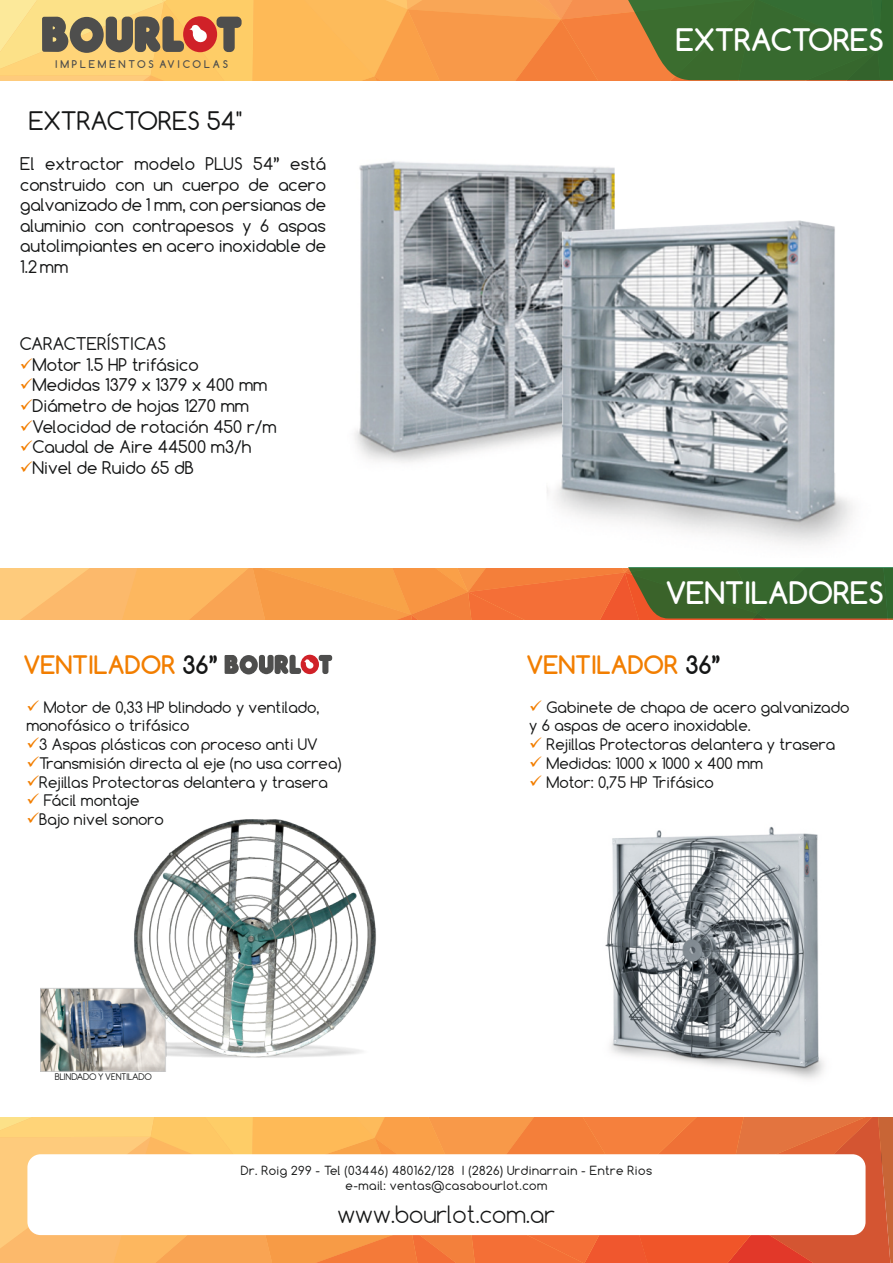
<style>
.page{position:relative;width:893px;height:1263px;background:#fff}
.page>*{position:absolute;margin:0;border:0;box-sizing:border-box;transform-origin:0 0}
.t1{font:700 29.1px "Comfortaa";color:#fff}
.t2{font:700 24px "Comfortaa";color:#f27e00}
.t3{font:24px "Comfortaa";color:#151616}
.t4{font:300 22.65px "Comfortaa";color:#151616}
.t5{font:16.5px/20.5px "Comfortaa";color:#151616;text-align:justify}
.t6{font:15px/18.8px "Comfortaa";color:#151616}
.t7{font:11.85px/14.9px "Comfortaa";letter-spacing:.035em;color:#151616;text-align:center}
.t8{font:10.5px "Antipasto";color:#151616}
.t9{font:700 10.05px "Comfortaa";letter-spacing:.28em;color:#4e4e4d}
.s1{color:#f27e00}
.s2{color:#151616}
</style>
<div class="page">
<img style="left:41px;top:819px;width:335px;height:252px">
<svg style="left:0;top:0;width:893px;height:80px;background:#ba964d"></svg>
<img style="left:354px;top:161px;width:499px;height:384px">
<img style="left:605px;top:826px;width:219px;height:254px">
<svg style="left:225px;top:655px;width:107px;height:20px"></svg>
<svg style="left:0;top:1118px;width:893px;height:144px;background:#f2904b"></svg>
<svg style="left:27px;top:1154px;width:838px;height:81px"></svg>
<svg style="left:0;top:567px;width:893px;height:53px;background:#c38d47"></svg>
<p class="t9" style="left:55px;top:60px;width:174px">IMPLEMENTOS AVICOLAS</p>
<h2 class="t3" style="left:29px;top:111px;width:215px">EXTRACTORES 54"</h2>
<p class="t5" style="left:20px;top:155px;width:307px">El extractor modelo PLUS 54” está construido con un cuerpo de acero galvanizado de 1 mm, con persianas de aluminio con contrapesos y 6 aspas autolimpiantes en acero inoxidable de 1.2 mm</p>
<p class="t5" style="left:20px;top:335px;width:148px">CARACTERÍSTICAS</p>
<p class="t5" style="left:20px;top:356px;width:180px"><span class="s1">✓</span>Motor 1.5 HP trifásico</p>
<p class="t5" style="left:20px;top:376px;width:249px"><span class="s1">✓</span>Medidas 1379 x 1379 x 400 mm</p>
<p class="t5" style="left:20px;top:397px;width:231px"><span class="s1">✓</span>Diámetro de hojas 1270 mm</p>
<p class="t5" style="left:20px;top:418px;width:259px"><span class="s1">✓</span>Velocidad de rotación 450 r/m</p>
<p class="t5" style="left:20px;top:438px;width:233px"><span class="s1">✓</span>Caudal de Aire 44500 m3/h</p>
<p class="t5" style="left:20px;top:459px;width:176px"><span class="s1">✓</span>Nivel de Ruido 65 dB</p>
<h2 class="t2" style="left:24px;top:656px;width:196px">VENTILADOR <span class="s2">36”</span></h2>
<p class="t6" style="left:26px;top:699px;width:295px"><span class="s1">✓</span> Motor de 0,33 HP blindado y ventilado, monofásico o trifásico</p>
<p class="t6" style="left:26px;top:737px;width:293px"><span class="s1">✓</span>3 Aspas plásticas con proceso anti UV</p>
<p class="t6" style="left:26px;top:755px;width:317px"><span class="s1">✓</span>Transmisión directa al eje (no usa correa)</p>
<p class="t6" style="left:26px;top:774px;width:303px"><span class="s1">✓</span>Rejillas Protectoras delantera y trasera</p>
<p class="t6" style="left:26px;top:793px;width:115px"><span class="s1">✓</span> Fácil montaje</p>
<p class="t6" style="left:26px;top:812px;width:139px"><span class="s1">✓</span>Bajo nivel sonoro</p>
<p class="t8" style="left:55px;top:1073px;width:98px">BLINDADO Y VENTILADO</p>
<h1 class="t1" style="left:676px;top:29px;width:209px">EXTRACTORES</h1>
<h1 class="t1" style="left:666px;top:581px;width:219px">VENTILADORES</h1>
<h2 class="t2" style="left:526px;top:656px;width:196px">VENTILADOR <span class="s2">36”</span></h2>
<p class="t6" style="left:529px;top:699px;width:322px"><span class="s1">✓</span> Gabinete de chapa de acero galvanizado y 6 aspas de acero inoxidable.</p>
<p class="t6" style="left:529px;top:737px;width:308px"><span class="s1">✓</span> Rejillas Protectoras delantera y trasera</p>
<p class="t6" style="left:529px;top:755px;width:235px"><span class="s1">✓</span> Medidas: 1000 x 1000 x 400 mm</p>
<p class="t6" style="left:529px;top:774px;width:186px"><span class="s1">✓</span> Motor: 0,75 HP Trifásico</p>
<p class="t7" style="left:241px;top:1165px;width:413px">Dr. Roig 299 - Tel (03446) 480162/128 I (2826) Urdinarrain - Entre Rios e-mail: ventas@casabourlot.com</p>
<h3 class="t4" style="left:338px;top:1205px;width:219px">www.bourlot.com.ar</h3>
</div>
